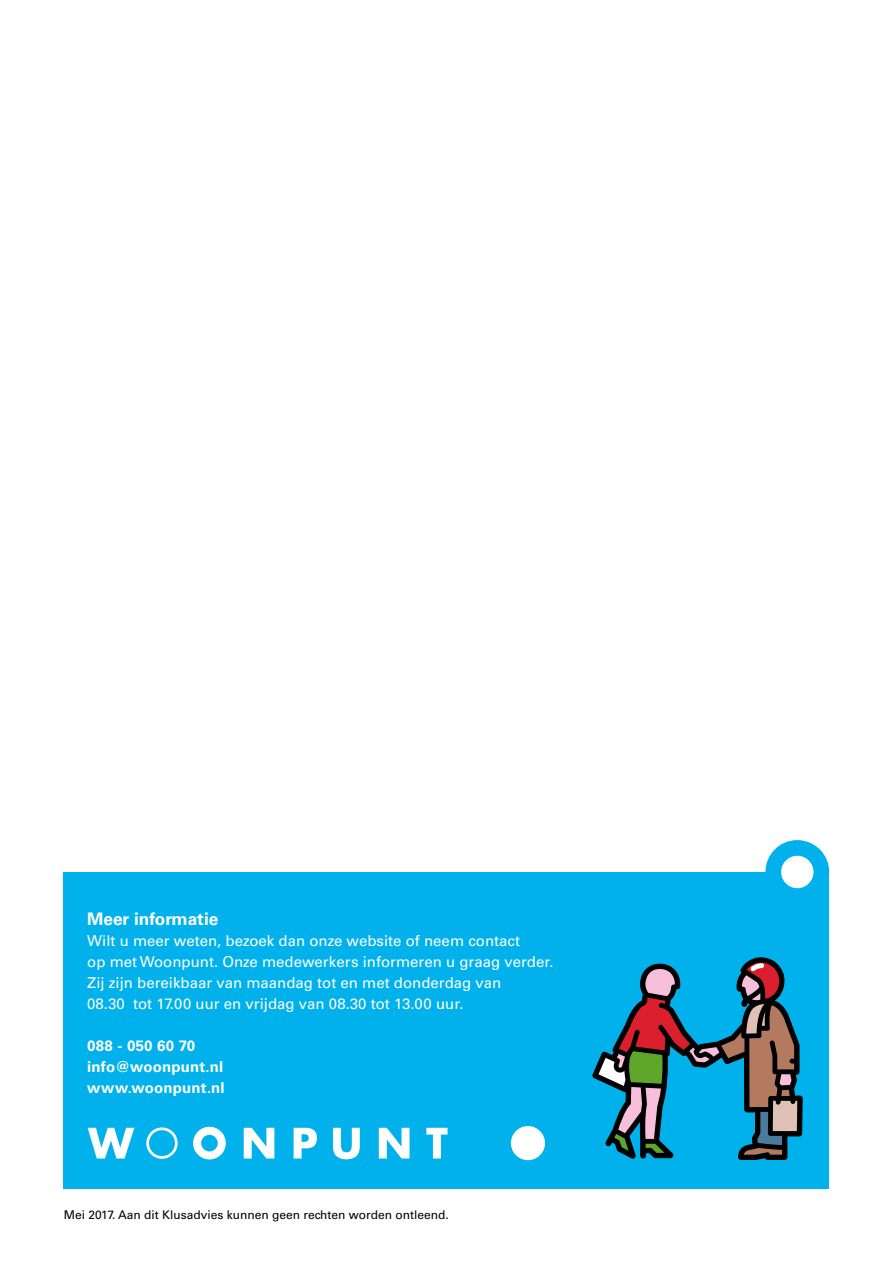
<style>
.page{position:relative;width:893px;height:1263px;background:#fff}
.page>*{position:absolute;margin:0;border:0;box-sizing:border-box;transform-origin:0 0}
.t1{font:700 17.25px "Univers";color:#fff}
.t2{font:15px/21px "Univers";color:#fff}
.t3{font:700 15px/21px "Univers";letter-spacing:.01em;color:#fff}
.t4{font:12px "Univers";color:#000}
</style>
<div class="page">
<div style="left:64px;top:872px;width:765px;height:316px;background:#00b1eb"></div>
<svg style="left:765px;top:840px;width:64px;height:49px"></svg>
<svg style="left:592px;top:958px;width:210px;height:202px"></svg>
<svg style="left:146px;top:1127px;width:32px;height:32px"></svg>
<svg style="left:193px;top:1127px;width:33px;height:32px"></svg>
<svg style="left:88px;top:1128px;width:46px;height:30px"></svg>
<svg style="left:244px;top:1128px;width:30px;height:30px"></svg>
<svg style="left:294px;top:1128px;width:23px;height:30px"></svg>
<svg style="left:333px;top:1128px;width:27px;height:31px"></svg>
<svg style="left:379px;top:1128px;width:30px;height:30px"></svg>
<svg style="left:426px;top:1128px;width:22px;height:30px"></svg>
<div style="left:511px;top:1126px;width:34px;height:34px;background:#fff;border-radius:50%"></div>
<p class="t1" style="left:87px;top:909px;width:133px">Meer informatie</p>
<p class="t2" style="left:87px;top:930px;width:468px">Wilt u meer weten, bezoek dan onze website of neem contact<br>op met Woonpunt. Onze medewerkers informeren u graag verder.<br>Zij zijn bereikbaar van maandag tot en met donderdag van<br>08.30 tot 17.00 uur en vrijdag van 08.30 tot 13.00 uur.</p>
<p class="t3" style="left:87px;top:1035px;width:139px">088 - 050 60 70 info@woonpunt.nl www.woonpunt.nl</p>
<p class="t4" style="left:64px;top:1207px;width:387px">Mei 2017. Aan dit Klusadvies kunnen geen rechten worden ontleend.</p>
</div>
